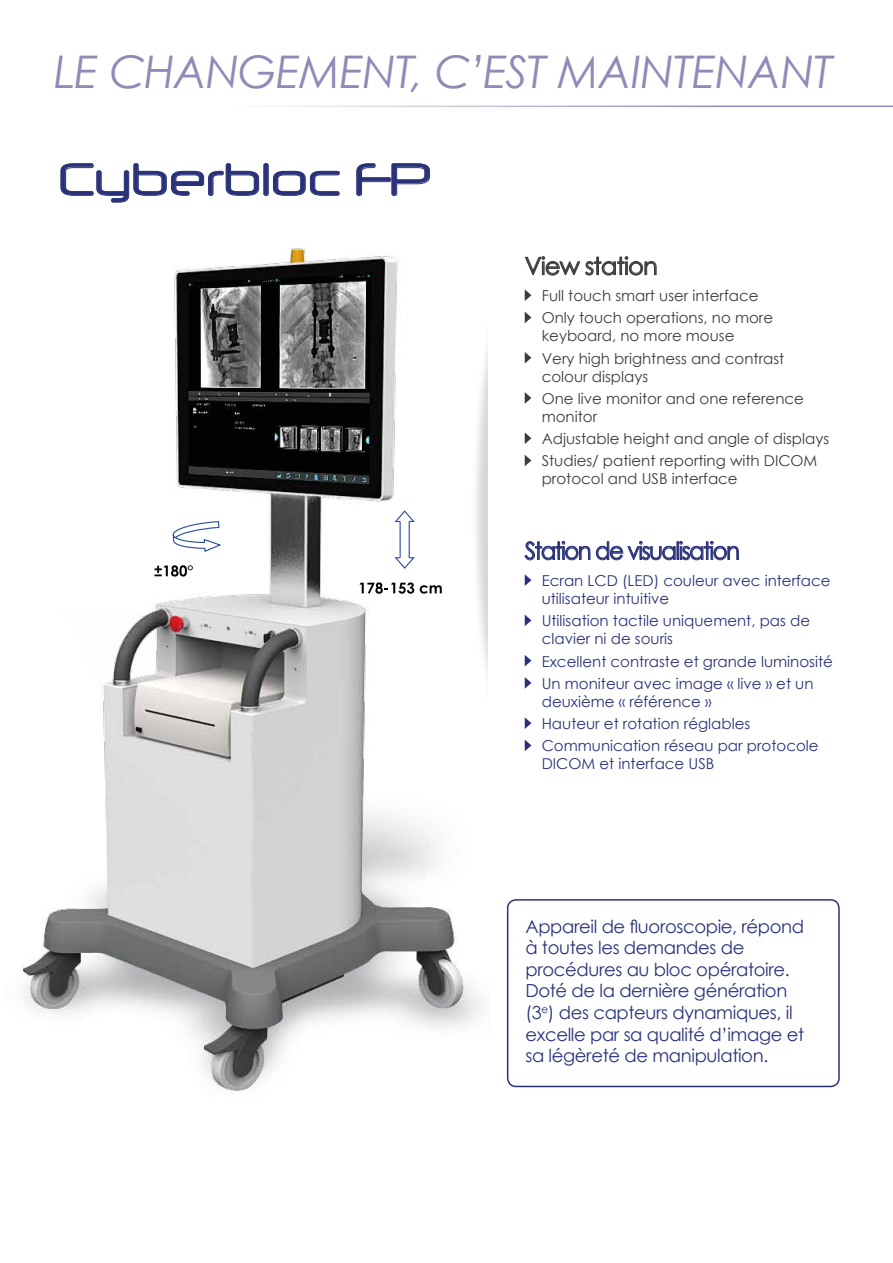
<style>
.page{position:relative;width:893px;height:1263px;background:#fff}
.page>*{position:absolute;margin:0;border:0;box-sizing:border-box;transform-origin:0 0}
.t1{font:italic 45px "Century Gothic";letter-spacing:-.015em;color:#908ab7}
.t2{font:45px "Neuropol X Free";letter-spacing:-.08em;color:#293279}
.t3{font:24px "Century Gothic";letter-spacing:-.06em;color:#293279;scale:.94 1}
.t4{font:24px "Century Gothic";letter-spacing:-.03em;color:#3c3c3b}
.t5{font:18px/21.6px "Century Gothic";letter-spacing:-.02em;color:#293279}
.t6{font:15px/22.2px "Century Gothic";color:#293279}
.t7{font:15px/22.2px "Century Gothic";color:#3c3c3b}
</style>
<div class="page">
<hr style="left:208px;top:106px;width:685px;height:1px;background:#908ab7">
<svg style="left:525px;top:256px;width:131px;height:19px"></svg>
<svg style="left:525px;top:289px;width:6px;height:12px"></svg>
<svg style="left:525px;top:312px;width:6px;height:11px"></svg>
<svg style="left:525px;top:352px;width:6px;height:12px"></svg>
<svg style="left:525px;top:392px;width:6px;height:12px"></svg>
<svg style="left:525px;top:432px;width:6px;height:12px"></svg>
<svg style="left:525px;top:455px;width:6px;height:11px"></svg>
<svg style="left:525px;top:541px;width:65px;height:19px"></svg>
<svg style="left:596px;top:541px;width:143px;height:19px"></svg>
<svg style="left:525px;top:574px;width:6px;height:12px"></svg>
<svg style="left:525px;top:615px;width:6px;height:11px"></svg>
<svg style="left:525px;top:655px;width:6px;height:11px"></svg>
<svg style="left:525px;top:677px;width:6px;height:12px"></svg>
<svg style="left:525px;top:717px;width:6px;height:12px"></svg>
<svg style="left:525px;top:740px;width:6px;height:11px"></svg>
<svg style="left:60px;top:163px;width:199px;height:40px"></svg>
<div style="left:263px;top:163px;width:6px;height:33px;border:1px solid #293279;border-radius:2px"></div>
<svg style="left:273px;top:171px;width:67px;height:25px"></svg>
<svg style="left:356px;top:163px;width:74px;height:33px"></svg>
<div style="left:507px;top:899px;width:333px;height:188px;border:2px solid #293279;border-radius:9px"></div>
<img style="left:22px;top:246px;width:466px;height:845px">
<svg style="left:359px;top:582px;width:55px;height:12px"></svg>
<svg style="left:420px;top:585px;width:22px;height:9px"></svg>
<svg style="left:154px;top:565px;width:39px;height:11px"></svg>
<svg style="left:394px;top:510px;width:21px;height:59px"></svg>
<svg style="left:172px;top:520px;width:51px;height:33px"></svg>
<h1 class="t1" style="left:54px;top:40px;width:780px">LE CHANGEMENT, C’EST MAINTENANT</h1>
<h1 class="t2" style="left:57px;top:150px;width:376px">Cyberbloc FP</h1>
<h2 class="t4" style="left:525px;top:249px;width:135px">View station</h2>
<p class="t7" style="left:542px;top:284px;width:233px">Full touch smart user interface<br>Only touch operations, no more</p>
<p class="t7" style="left:542px;top:325px;width:244px">keyboard, no more mouse<br>Very high brightness and contrast</p>
<p class="t7" style="left:542px;top:365px;width:264px">colour displays<br>One live monitor and one reference</p>
<p class="t7" style="left:542px;top:405px;width:289px">monitor<br>Adjustable height and angle of displays<br>Studies/ patient reporting with DICOM</p>
<p class="t7" style="left:542px;top:468px;width:197px">protocol and USB interface</p>
<h2 class="t3" style="left:525px;top:534px;width:230px">Station de visualisation</h2>
<p class="t6" style="left:542px;top:571px;width:290px;line-height:18px">Ecran LCD (LED) couleur avec interface utilisateur intuitive</p>
<p class="t6" style="left:542px;top:612px;width:270px;line-height:18px">Utilisation tactile uniquement, pas de clavier ni de souris</p>
<p class="t6" style="left:542px;top:650px;width:293px">Excellent contraste et grande luminosité<br>Un moniteur avec image « live » et un</p>
<p class="t6" style="left:542px;top:690px;width:278px">deuxième « référence »<br>Hauteur et rotation réglables<br>Communication réseau par protocole</p>
<p class="t6" style="left:542px;top:752px;width:174px">DICOM et interface USB</p>
<p class="t5" style="left:525px;top:915px;width:280px">Appareil de fluoroscopie, répond à toutes les demandes de procédures au bloc opératoire.<br>Doté de la dernière génération (3<sup>e</sup>) des capteurs dynamiques, il excelle par sa qualité d’image et sa légèreté de manipulation.</p>
</div>
